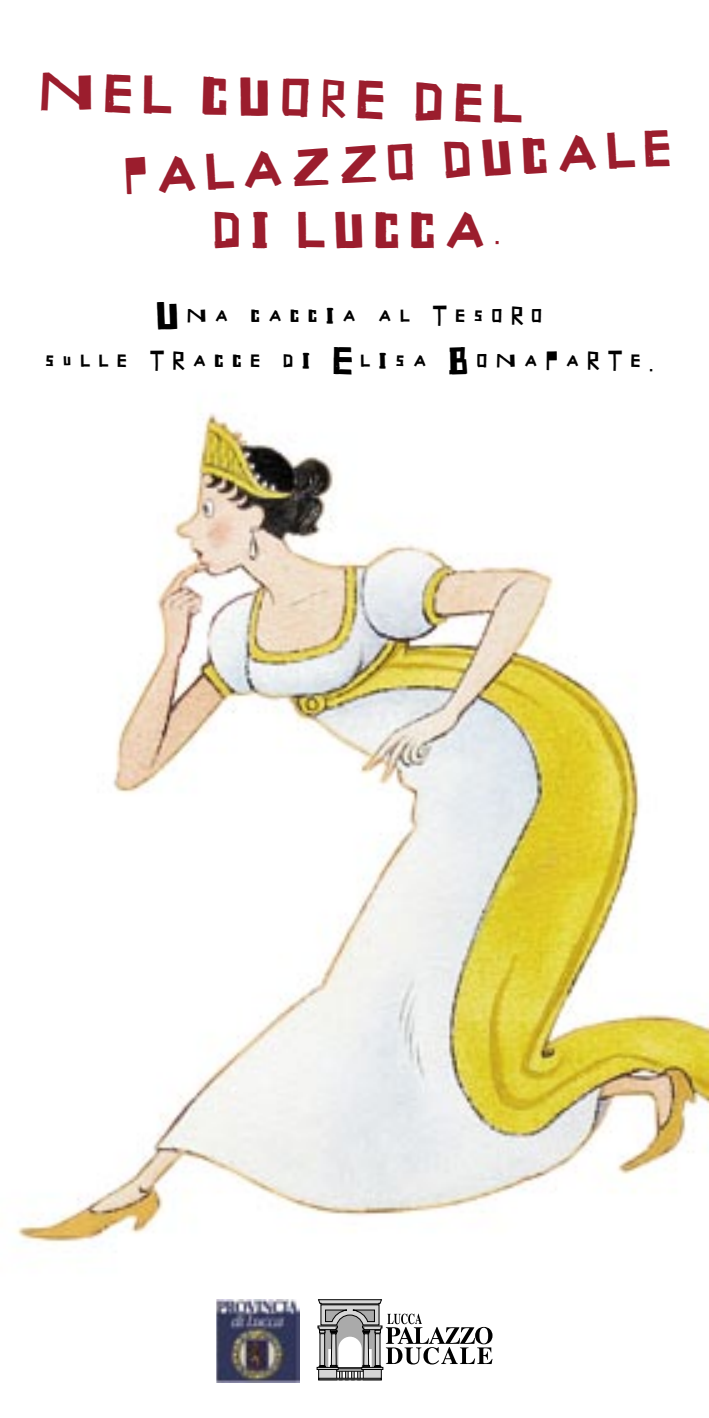
<style>
.page{position:relative;width:709px;height:1418px;background:#fff}
.page>*{position:absolute;margin:0;border:0;box-sizing:border-box;transform-origin:0 0}
.t1{font:38.5px "Tape Type";color:#9b1d2d}
.t2{font:36.5px "Tape Type";color:#9b1d2d}
.t3{font:27.5px "Tape Type";color:#000}
</style>
<div class="page">
<img style="left:15px;top:413px;width:694px;height:933px">
<img style="left:216px;top:1299px;width:83px;height:83px">
<div style="left:317px;top:1367px;width:21px;height:2px;border:1px solid #000"></div>
<svg style="left:318px;top:1299px;width:174px;height:80px"></svg>
<hr style="left:319px;top:1378px;width:62px;height:1px;background:#d6d6d6;border-radius:50%">
<div style="left:318px;top:1377px;width:63px;height:2px;border:1px solid #000;border-radius:50%"></div>
<p class="t1" style="left:43px;top:70px;width:493px;rotate:2deg">NEL CUORE DEL</p>
<p class="t2" style="left:125px;top:158px;width:557px;rotate:-3deg">PALAZZO DUCALE</p>
<p class="t2" style="left:215px;top:212px;width:299px">DI LUCCA.</p>
<p class="t3" style="left:157px;top:302px;width:396px">Una caccia al tesoro</p>
<p class="t3" style="left:46px;top:347px;width:618px">sulle tracce di Elisa Bonaparte.</p>
</div>
